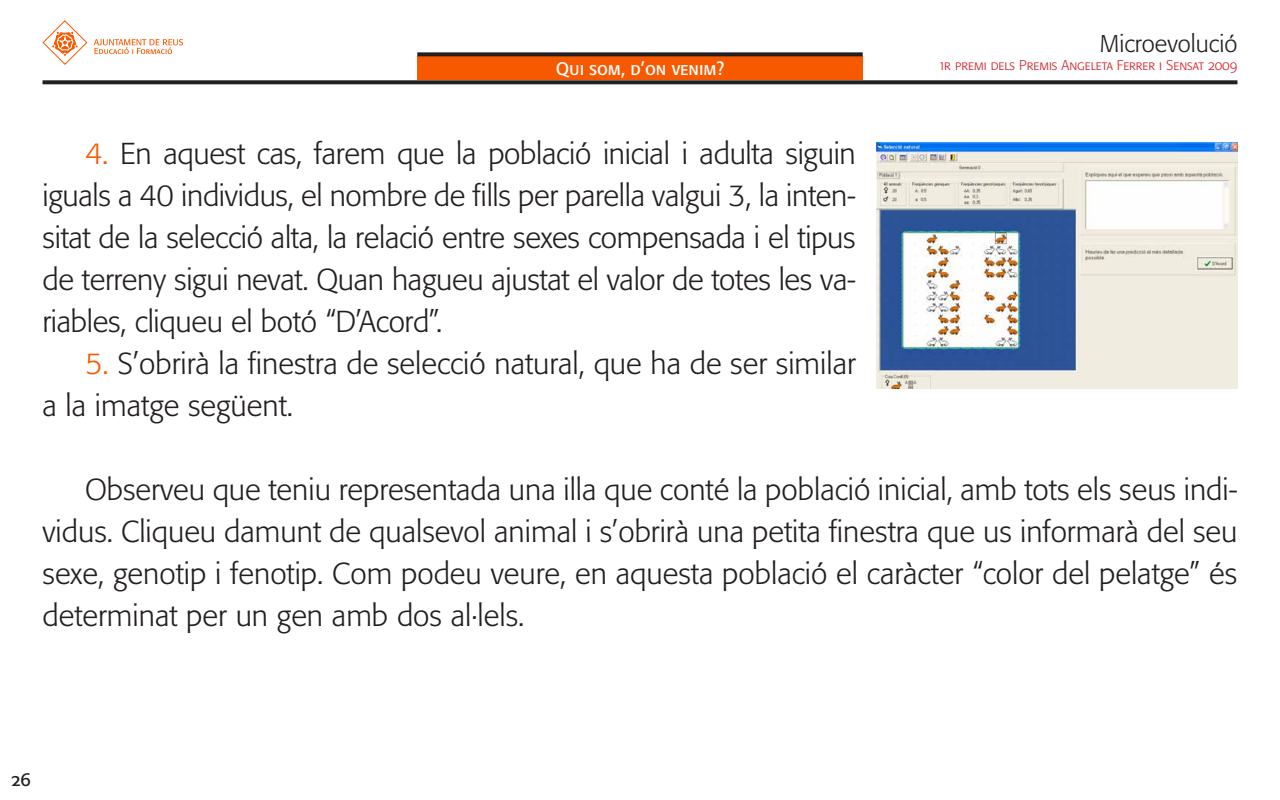
<style>
.page{position:relative;width:1280px;height:800px;background:#fff}
.page>*{position:absolute;margin:0;border:0;box-sizing:border-box;transform-origin:0 0}
.t1{font:300 30px/42px "Formata";color:#231f20;text-align:justify}
.t2{font:300 24px "Formata";color:#231f20}
.t3{font:18px "Formata Regular SC";color:#fff}
.t4{font:18px "Formata Regular SC";color:#231f20}
.t5{font:14px "Formata Light SC";color:#d1232a}
.s1{color:#f75900}
</style>
<div class="page">
<svg style="left:94px;top:39px;width:89px;height:15px"></svg>
<svg style="left:42px;top:20px;width:46px;height:45px"></svg>
<div style="left:417px;top:56px;width:446px;height:24px;background:#f75900"></div>
<img style="left:877px;top:142px;width:360px;height:247px">
<svg style="left:43px;top:80px;width:1194px;height:4px;background:#343031"></svg>
<svg style="left:417px;top:52px;width:446px;height:4px;background:#373334"></svg>
<p class="t3" style="left:556px;top:58px;width:170px">Qui som, d’on venim?</p>
<p class="t1" style="left:43px;top:133px;width:815px;text-indent:43px"><span class="s1">4.</span> En aquest cas, farem que la població inicial i adulta siguin iguals a 40 individus, el nombre de fills per parella valgui 3, la inten&shy;sitat de la selecció alta, la relació entre sexes compensada i el tipus de terreny sigui nevat. Quan hagueu ajustat el valor de totes les va&shy;riables, cliqueu el botó “D’Acord”.</p>
<p class="t1" style="left:42px;top:343px;width:815px;text-indent:43px"><span class="s1">5.</span> S’obrirà la finestra de selecció natural, que ha de ser similar a la imatge següent.</p>
<p class="t2" style="left:1100px;top:29px;width:139px">Microevolució</p>
<p class="t5" style="left:940px;top:57px;width:299px">1r premi dels Premis Angeleta Ferrer i Sensat 2009</p>
<p class="t1" style="left:42px;top:469px;width:1197px;text-indent:43px">Observeu que teniu representada una illa que conté la població inicial, amb tots els seus indi&shy;vidus. Cliqueu damunt de qualsevol animal i s’obrirà una petita finestra que us informarà del seu sexe, genotip i fenotip. Com podeu veure, en aquesta població el caràcter “color del pelatge” és determinat per un gen amb dos al·lels.</p>
<p class="t4" style="left:12px;top:769px;width:21px">26</p>
</div>
